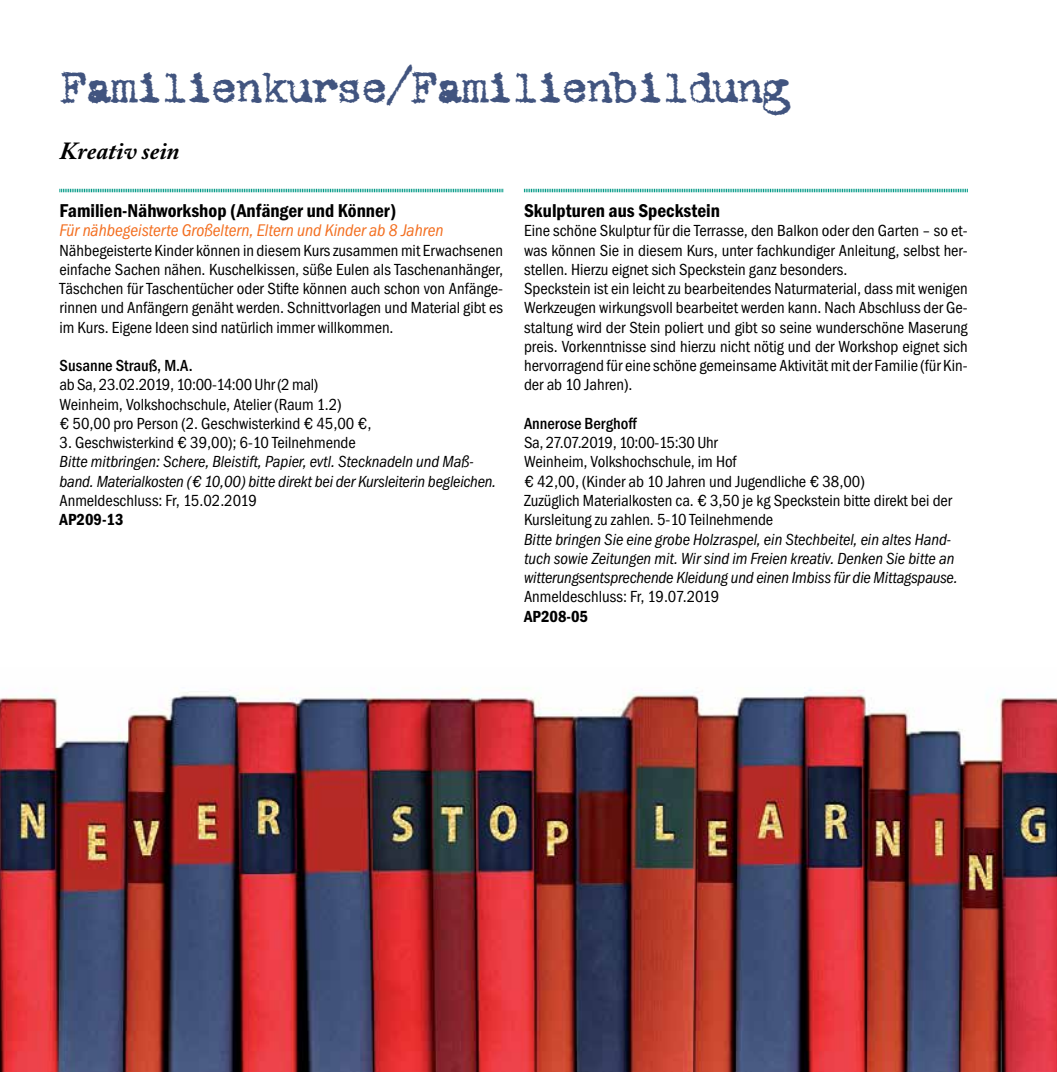
<style>
.page{position:relative;width:1057px;height:1072px;background:#fff}
.page>*{position:absolute;margin:0;border:0;box-sizing:border-box;transform-origin:0 0}
.t1{font:47.25px "V Typewriter Corona";letter-spacing:-.07em;color:#41547f}
.t2{font:italic 700 24.5px "Adobe Caslon Pro";color:#000}
.t3{font:600 condensed 19.25px "Franklin Gothic";color:#000}
.t4{font:italic condensed 17.5px "Franklin Gothic";color:#f36f21}
.t5{font:condensed 16.62px/19.2px "Franklin Gothic";color:#000}
.t6{font:italic condensed 16.62px/19.2px "Franklin Gothic";letter-spacing:-.005em;color:#000}
.t7{font:500 condensed 16.62px "Franklin Gothic";color:#000}
.t8{font:600 condensed 16.62px "Franklin Gothic";color:#000}
</style>
<div class="page">
<svg style="left:59px;top:188px;width:444px;height:5px;background:#99d5ce"></svg>
<svg style="left:524px;top:188px;width:444px;height:5px;background:#99d5ce"></svg>
<img style="left:0;top:687px;width:1057px;height:384px">
<h1 class="t1" style="left:60px;top:61px;width:731px">Familienkurse/Familienbildung</h1>
<h2 class="t2" style="left:60px;top:136px;width:122px">Kreativ sein</h2>
<p class="t3" style="left:60px;top:200px;width:338px">Familien-Nähworkshop (Anfänger und Könner)</p>
<p class="t4" style="left:60px;top:221px;width:385px">Für nähbegeisterte Großeltern, Eltern und Kinder ab 8 Jahren</p>
<p class="t5" style="left:60px;top:241px;width:445px;text-align:justify">Nähbegeisterte Kinder können in diesem Kurs zusammen mit Erwachsenen einfache Sachen nähen. Kuschelkissen, süße Eulen als Taschenanhänger, Täschchen für Taschentücher oder Stifte können auch schon von Anfänge&shy;rinnen und Anfängern genäht werden. Schnittvorlagen und Material gibt es im Kurs. Eigene Ideen sind natürlich immer willkommen.</p>
<p class="t7" style="left:60px;top:356px;width:135px">Susanne Strauß, M.A.</p>
<p class="t5" style="left:60px;top:375px;width:313px">ab Sa, 23.02.2019, 10:00-14:00 Uhr (2 mal)<br>Weinheim, Volkshochschule, Atelier (Raum 1.2)<br>€ 50,00 pro Person (2. Geschwisterkind € 45,00 €,</p>
<p class="t5" style="left:60px;top:433px;width:298px">3. Geschwisterkind € 39,00); 6-10 Teilnehmende</p>
<p class="t6" style="left:60px;top:452px;width:438px">Bitte mitbringen: Schere, Bleistift, Papier, evtl. Stecknadeln und Maß&shy;band. Materialkosten (€ 10,00) bitte direkt bei der Kursleiterin begleichen.</p>
<p class="t5" style="left:60px;top:491px;width:199px">Anmeldeschluss: Fr, 15.02.2019</p>
<p class="t8" style="left:60px;top:510px;width:66px">AP209-13</p>
<p class="t3" style="left:524px;top:200px;width:197px">Skulpturen aus Speckstein</p>
<p class="t5" style="left:524px;top:221px;width:445px">Eine schöne Skulptur für die Terrasse, den Balkon oder den Garten – so et&shy;was können Sie in diesem Kurs, unter fachkundiger Anleitung, selbst her&shy;stellen. Hierzu eignet sich Speckstein ganz besonders.<br>Speckstein ist ein leicht zu bearbeitendes Naturmaterial, dass mit wenigen Werkzeugen wirkungsvoll bearbeitet werden kann. Nach Abschluss der Ge&shy;staltung wird der Stein poliert und gibt so seine wunderschöne Maserung preis. Vorkenntnisse sind hierzu nicht nötig und der Workshop eignet sich hervorragend für eine schöne gemeinsame Aktivität mit der Familie (für Kin&shy;der ab 10 Jahren).</p>
<p class="t7" style="left:524px;top:414px;width:114px">Annerose Berghoff</p>
<p class="t5" style="left:524px;top:433px;width:429px">Sa, 27.07.2019, 10:00-15:30 Uhr<br>Weinheim, Volkshochschule, im Hof<br>€ 42,00, (Kinder ab 10 Jahren und Jugendliche € 38,00)<br>Zuzüglich Materialkosten ca. € 3,50 je kg Speckstein bitte direkt bei der Kursleitung zu zahlen. 5-10 Teilnehmende</p>
<p class="t6" style="left:524px;top:529px;width:435px">Bitte bringen Sie eine grobe Holzraspel, ein Stechbeitel, ein altes Hand&shy;tuch sowie Zeitungen mit. Wir sind im Freien kreativ. Denken Sie bitte an witterungsentsprechende Kleidung und einen Imbiss für die Mittagspause.</p>
<p class="t5" style="left:524px;top:587px;width:197px">Anmeldeschluss: Fr, 19.07.2019</p>
<p class="t8" style="left:524px;top:606px;width:66px">AP208-05</p>
</div>
